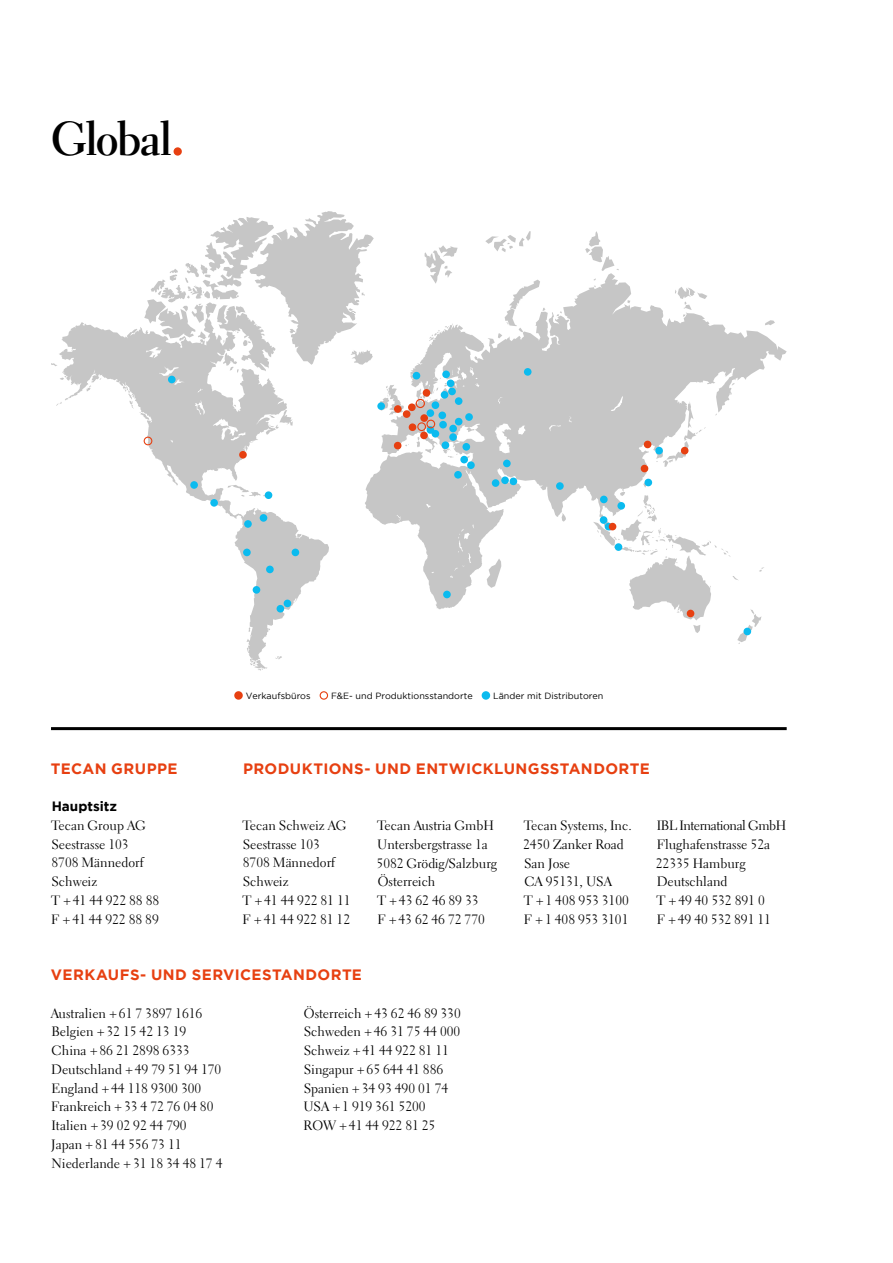
<style>
.page{position:relative;width:893px;height:1263px;background:#fff}
.page>*{position:absolute;margin:0;border:0;box-sizing:border-box;transform-origin:0 0}
.t1{font:48px "Electra LT Std Bold Display";letter-spacing:-.01em;color:#000}
.t2{font:700 15px "Gotham";letter-spacing:.025em;color:#e74011}
.t3{font:13.5px/18.8px "Electra LT Std";color:#000}
.t4{font:700 13.5px "Gotham";color:#000}
.t5{font:9px "Gotham";color:#000}
</style>
<div class="page">
<svg style="left:51px;top:211px;width:736px;height:460px"></svg>
<div style="left:277px;top:605px;width:7px;height:7px;background:#0bbbef;border-radius:50%"></div>
<div style="left:284px;top:600px;width:7px;height:7px;background:#0bbbef;border-radius:50%"></div>
<div style="left:455px;top:397px;width:7px;height:8px;background:#0bbbef;border-radius:50%"></div>
<div style="left:524px;top:368px;width:7px;height:8px;background:#0bbbef;border-radius:50%"></div>
<div style="left:266px;top:566px;width:8px;height:7px;background:#0bbbef;border-radius:50%"></div>
<div style="left:292px;top:549px;width:7px;height:7px;background:#0bbbef;border-radius:50%"></div>
<div style="left:243px;top:549px;width:8px;height:7px;background:#0bbbef;border-radius:50%"></div>
<div style="left:449px;top:433px;width:8px;height:8px;background:#0bbbef;border-radius:50%"></div>
<div style="left:455px;top:418px;width:7px;height:7px;background:#0bbbef;border-radius:50%"></div>
<div style="left:465px;top:413px;width:8px;height:8px;background:#0bbbef;border-radius:50%"></div>
<div style="left:442px;top:441px;width:7px;height:8px;background:#0bbbef;border-radius:50%"></div>
<div style="left:253px;top:586px;width:7px;height:8px;background:#0bbbef;border-radius:50%"></div>
<div style="left:244px;top:520px;width:8px;height:8px;background:#0bbbef;border-radius:50%"></div>
<div style="left:260px;top:514px;width:7px;height:8px;background:#0bbbef;border-radius:50%"></div>
<div style="left:210px;top:499px;width:8px;height:8px;background:#0bbbef;border-radius:50%"></div>
<div style="left:265px;top:491px;width:7px;height:8px;background:#0bbbef;border-radius:50%"></div>
<div style="left:190px;top:481px;width:8px;height:8px;background:#0bbbef;border-radius:50%"></div>
<div style="left:168px;top:376px;width:8px;height:7px;background:#0bbbef;border-radius:50%"></div>
<div style="left:427px;top:426px;width:7px;height:8px;background:#0bbbef;border-radius:50%"></div>
<div style="left:432px;top:430px;width:7px;height:8px;background:#0bbbef;border-radius:50%"></div>
<div style="left:460px;top:456px;width:8px;height:7px;background:#0bbbef;border-radius:50%"></div>
<div style="left:462px;top:443px;width:8px;height:8px;background:#0bbbef;border-radius:50%"></div>
<div style="left:556px;top:482px;width:8px;height:8px;background:#0bbbef;border-radius:50%"></div>
<div style="left:615px;top:543px;width:7px;height:8px;background:#0bbbef;border-radius:50%"></div>
<div style="left:655px;top:447px;width:8px;height:7px;background:#0bbbef;border-radius:50%"></div>
<div style="left:427px;top:409px;width:7px;height:8px;background:#0bbbef;border-radius:50%"></div>
<div style="left:432px;top:401px;width:7px;height:8px;background:#0bbbef;border-radius:50%"></div>
<div style="left:454px;top:471px;width:8px;height:8px;background:#0bbbef;border-radius:50%"></div>
<div style="left:443px;top:591px;width:8px;height:7px;background:#0bbbef;border-radius:50%"></div>
<div style="left:467px;top:461px;width:8px;height:8px;background:#0bbbef;border-radius:50%"></div>
<div style="left:503px;top:460px;width:8px;height:7px;background:#0bbbef;border-radius:50%"></div>
<div style="left:492px;top:479px;width:7px;height:8px;background:#0bbbef;border-radius:50%"></div>
<div style="left:501px;top:476px;width:8px;height:8px;background:#0bbbef;border-radius:50%"></div>
<div style="left:510px;top:477px;width:7px;height:8px;background:#0bbbef;border-radius:50%"></div>
<div style="left:377px;top:402px;width:8px;height:8px;background:#0bbbef;border-radius:50%"></div>
<div style="left:447px;top:379px;width:7px;height:8px;background:#0bbbef;border-radius:50%"></div>
<div style="left:442px;top:370px;width:8px;height:8px;background:#0bbbef;border-radius:50%"></div>
<div style="left:439px;top:421px;width:8px;height:7px;background:#0bbbef;border-radius:50%"></div>
<div style="left:438px;top:411px;width:8px;height:8px;background:#0bbbef;border-radius:50%"></div>
<div style="left:448px;top:388px;width:8px;height:7px;background:#0bbbef;border-radius:50%"></div>
<div style="left:441px;top:391px;width:7px;height:8px;background:#0bbbef;border-radius:50%"></div>
<div style="left:413px;top:372px;width:7px;height:7px;background:#0bbbef;border-radius:50%"></div>
<svg style="left:605px;top:523px;width:7px;height:7px"></svg>
<div style="left:449px;top:425px;width:8px;height:7px;background:#0bbbef;border-radius:50%"></div>
<div style="left:600px;top:516px;width:7px;height:8px;background:#0bbbef;border-radius:50%"></div>
<div style="left:600px;top:496px;width:8px;height:7px;background:#0bbbef;border-radius:50%"></div>
<div style="left:617px;top:502px;width:8px;height:8px;background:#0bbbef;border-radius:50%"></div>
<div style="left:644px;top:479px;width:8px;height:7px;background:#0bbbef;border-radius:50%"></div>
<div style="left:239px;top:451px;width:8px;height:8px;background:#e74011;border-radius:50%"></div>
<div style="left:394px;top:442px;width:7px;height:7px;background:#e74011;border-radius:50%"></div>
<div style="left:409px;top:423px;width:7px;height:8px;background:#e74011;border-radius:50%"></div>
<div style="left:420px;top:432px;width:8px;height:7px;background:#e74011;border-radius:50%"></div>
<div style="left:420px;top:414px;width:8px;height:8px;background:#e74011;border-radius:50%"></div>
<div style="left:423px;top:389px;width:7px;height:8px;background:#e74011;border-radius:50%"></div>
<div style="left:644px;top:441px;width:7px;height:7px;background:#e74011;border-radius:50%"></div>
<div style="left:641px;top:465px;width:7px;height:7px;background:#e74011;border-radius:50%"></div>
<div style="left:609px;top:523px;width:7px;height:7px;background:#e74011;border-radius:50%"></div>
<div style="left:681px;top:447px;width:7px;height:7px;background:#e74011;border-radius:50%"></div>
<div style="left:403px;top:410px;width:7px;height:8px;background:#e74011;border-radius:50%"></div>
<div style="left:394px;top:405px;width:8px;height:8px;background:#e74011;border-radius:50%"></div>
<div style="left:408px;top:403px;width:8px;height:8px;background:#e74011;border-radius:50%"></div>
<div style="left:144px;top:437px;width:8px;height:8px;border:1px solid #e74011;border-radius:50%"></div>
<div style="left:417px;top:422px;width:9px;height:9px;border:1px solid #e74011;border-radius:50%"></div>
<div style="left:426px;top:420px;width:9px;height:8px;border:1px solid #e74011;border-radius:50%"></div>
<div style="left:687px;top:610px;width:7px;height:7px;background:#e74011;border-radius:50%"></div>
<div style="left:416px;top:399px;width:9px;height:9px;border:1px solid #e74011;border-radius:50%"></div>
<div style="left:743px;top:628px;width:8px;height:7px;background:#0bbbef;border-radius:50%"></div>
<div style="left:234px;top:691px;width:9px;height:9px;background:#e74011;border-radius:50%"></div>
<div style="left:320px;top:691px;width:8px;height:9px;border:1px solid #e74011;border-radius:50%"></div>
<div style="left:482px;top:691px;width:8px;height:9px;background:#0bbbef;border-radius:50%"></div>
<hr style="left:51px;top:727px;width:736px;height:3px;background:#000">
<div style="left:174px;top:147px;width:8px;height:9px;background:#e74011;border-radius:50%"></div>
<h1 class="t1" style="left:51px;top:110px;width:122px">Global</h1>
<p class="t5" style="left:246px;top:690px;width:66px">Verkaufsbüros</p>
<p class="t5" style="left:331px;top:690px;width:143px">F&amp;E- und Produktionsstandorte</p>
<p class="t5" style="left:493px;top:690px;width:112px">Länder mit Distributoren</p>
<p class="t2" style="left:51px;top:760px;width:128px">TECAN GRUPPE</p>
<p class="t4" style="left:52px;top:799px;width:67px">Hauptsitz</p>
<p class="t3" style="left:51px;top:816px;width:110px">Tecan Group AG<br>Seestrasse 103<br>8708 Männedorf<br>Schweiz<br>T +41 44 922 88 88<br>F +41 44 922 88 89</p>
<p class="t3" style="left:242px;top:816px;width:110px">Tecan Schweiz AG<br>Seestrasse 103<br>8708 Männedorf<br>Schweiz<br>T +41 44 922 81 11<br>F +41 44 922 81 12</p>
<p class="t2" style="left:243px;top:760px;width:408px">PRODUKTIONS- UND ENTWICKLUNGSSTANDORTE</p>
<p class="t3" style="left:377px;top:816px;width:122px">Tecan Austria GmbH<br>Untersbergstrasse 1a<br>5082 Grödig/Salzburg<br>Österreich<br>T +43 62 46 89 33<br>F +43 62 46 72 770</p>
<p class="t3" style="left:523px;top:816px;width:110px">Tecan Systems, Inc.<br>2450 Zanker Road<br>San Jose<br>CA 95131, USA<br>T +1 408 953 3100<br>F +1 408 953 3101</p>
<p class="t3" style="left:656px;top:816px;width:132px">IBL International GmbH<br>Flughafenstrasse 52a<br>22335 Hamburg<br>Deutschland<br>T +49 40 532 891 0<br>F +49 40 532 891 11</p>
<p class="t2" style="left:51px;top:966px;width:313px">VERKAUFS- UND SERVICESTANDORTE</p>
<p class="t3" style="left:51px;top:1003px;width:173px">Australien +61 7 3897 1616<br>Belgien +32 15 42 13 19<br>China +86 21 2898 6333<br>Deutschland +49 79 51 94 170<br>England +44 118 9300 300<br>Frankreich +33 4 72 76 04 80<br>Italien +39 02 92 44 790<br>Japan +81 44 556 73 11<br>Niederlande +31 18 34 48 17 4</p>
<p class="t3" style="left:303px;top:1003px;width:159px">Österreich +43 62 46 89 330<br>Schweden +46 31 75 44 000<br>Schweiz +41 44 922 81 11<br>Singapur +65 644 41 886<br>Spanien +34 93 490 01 74<br>USA +1 919 361 5200<br>ROW +41 44 922 81 25</p>
</div>
